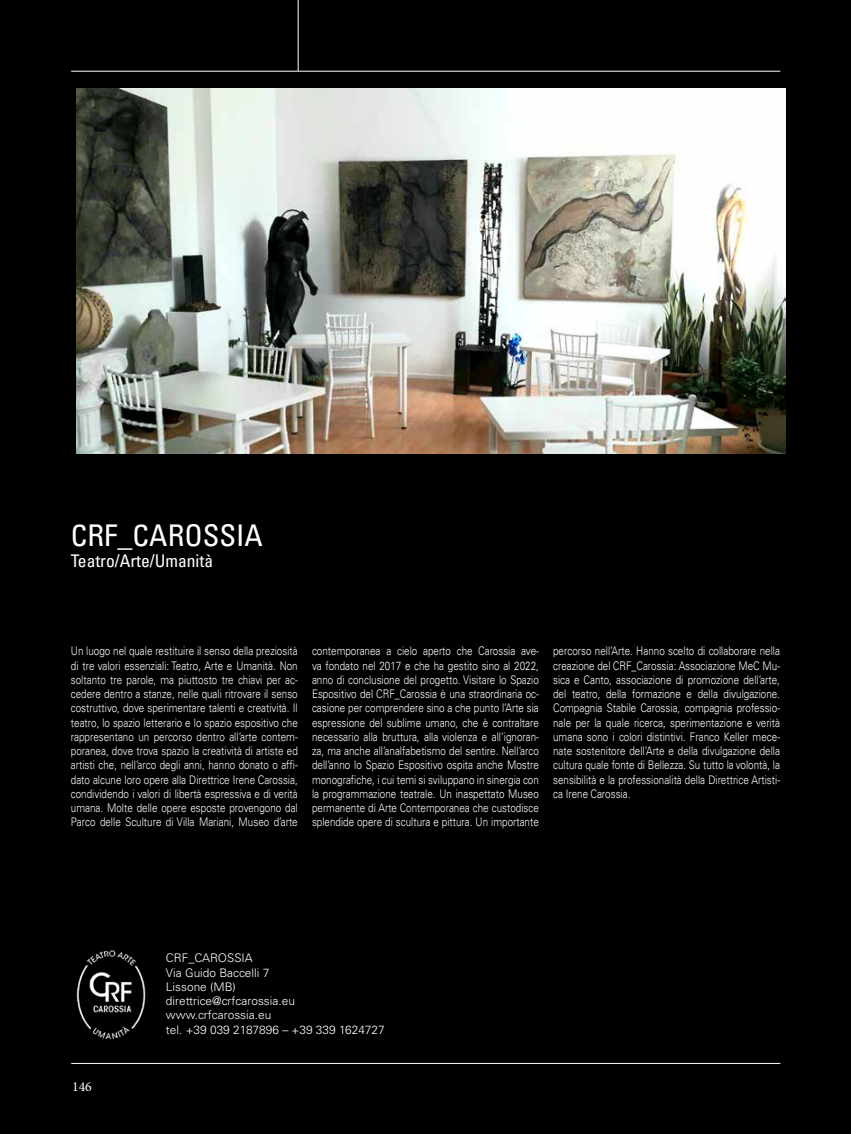
<style>
.page{position:relative;width:851px;height:1134px;background:#fff}
.page>*{position:absolute;margin:0;border:0;box-sizing:border-box;transform-origin:0 0}
.t1{font:condensed 30px "Univers";color:#fff}
.t2{font:condensed 17.5px "Univers";color:#fff}
.t3{font:13.75px "Minion Pro";color:#fff}
.t4{font:300 11.88px/14.2px "Univers";color:#fff;text-align:justify;scale:.83 1}
.t5{font:300 11.88px/14.2px "Univers LT Std";color:#fff}
</style>
<div class="page">
<div style="left:0;top:0;width:850px;height:1134px;background:#000"></div>
<hr style="left:71px;top:71px;width:709px;height:1px;background:#fff">
<hr style="left:298px;top:0;width:1px;height:71px;background:#fff">
<hr style="left:71px;top:1063px;width:709px;height:1px;background:#fff">
<img style="left:76px;top:89px;width:709px;height:365px">
<img style="left:76px;top:950px;width:70px;height:90px">
<h1 class="t1" style="left:71px;top:516px;width:193px">CRF_CAROSSIA</h1>
<h2 class="t2" style="left:71px;top:550px;width:144px">Teatro/Arte/Umanità</h2>
<p class="t4" style="left:71px;top:644px;width:275px">Un luogo nel quale restituire il senso della preziosità di tre valori essenziali: Teatro, Arte e Umanità. Non soltanto tre parole, ma piuttosto tre chiavi per ac&shy;cedere dentro a stanze, nelle quali ritrovare il senso costruttivo, dove sperimentare talenti e creatività. Il teatro, lo spazio letterario e lo spazio espositivo che rappresentano un percorso dentro all’arte contem&shy;poranea, dove trova spazio la creatività di artiste ed artisti che, nell’arco degli anni, hanno donato o affi&shy;dato alcune loro opere alla Direttrice Irene Carossia, condividendo i valori di libertà espressiva e di verità umana. Molte delle opere esposte provengono dal Parco delle Sculture di Villa Mariani, Museo d’arte</p>
<p class="t4" style="left:312px;top:644px;width:275px">contemporanea a cielo aperto che Carossia ave&shy;va fondato nel 2017 e che ha gestito sino al 2022, anno di conclusione del progetto. Visitare lo Spazio Espositivo del CRF_Carossia è una straordinaria oc&shy;casione per comprendere sino a che punto l’Arte sia espressione del sublime umano, che è contraltare necessario alla bruttura, alla violenza e all’ignoran&shy;za, ma anche all’analfabetismo del sentire. Nell’arco dell’anno lo Spazio Espositivo ospita anche Mostre monografiche, i cui temi si sviluppano in sinergia con la programmazione teatrale. Un inaspettato Museo permanente di Arte Contemporanea che custodisce splendide opere di scultura e pittura. Un importante</p>
<p class="t4" style="left:553px;top:644px;width:275px">percorso nell’Arte. Hanno scelto di collaborare nella creazione del CRF_Carossia: Associazione MeC Mu&shy;sica e Canto, associazione di promozione dell’arte, del teatro, della formazione e della divulgazione.<br>Compagnia Stabile Carossia, compagnia professio&shy;nale per la quale ricerca, sperimentazione e verità umana sono i colori distintivi. Franco Keller mece&shy;nate sostenitore dell’Arte e della divulgazione della cultura quale fonte di Bellezza. Su tutto la volontà, la sensibilità e la professionalità della Direttrice Artisti&shy;ca Irene Carossia.</p>
<p class="t3" style="left:72px;top:1077px;width:21px">146</p>
<p class="t5" style="left:166px;top:951px;width:220px">CRF_CAROSSIA<br>Via Guido Baccelli 7<br>Lissone (MB)<br>direttrice@crfcarossia.eu www.crfcarossia.eu<br>tel. +39 039 2187896 – +39 339 1624727</p>
</div>
